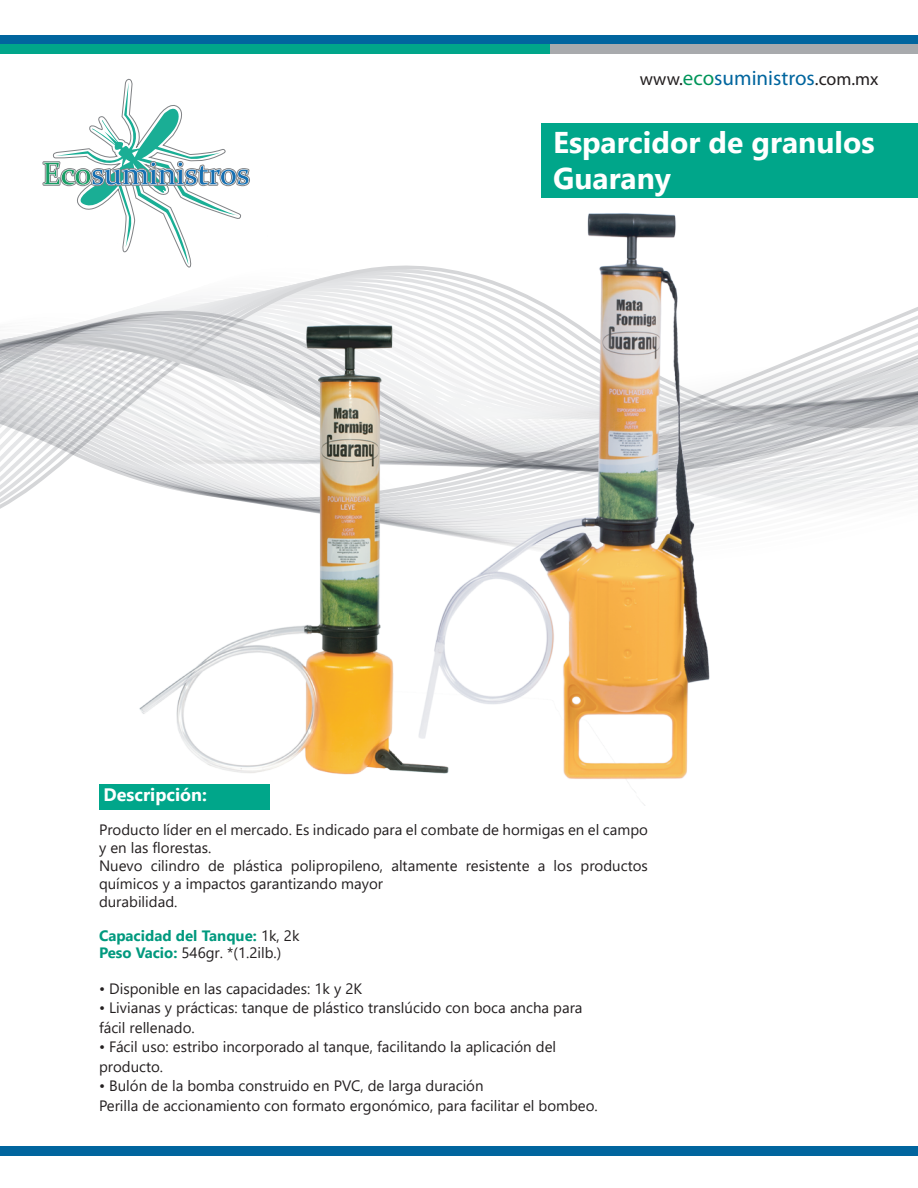
<style>
.page{position:relative;width:918px;height:1188px;background:#fff}
.page>*{position:absolute;margin:0;border:0;box-sizing:border-box;transform-origin:0 0}
.t1{font:700 30px/36px "Segoe UI";color:#fff}
.t2{font:18px "Myriad Pro";color:#231f20}
.t3{font:700 18px "Segoe UI";color:#fff}
.t4{font:15px/18px "Segoe UI";color:#231f20}
.t5{font:700 15px/16.5px "Segoe UI";color:#00997e}
.s1{font-size:21px;color:#00955a}
.s2{font-size:21px;color:#01659e}
.s3{font-weight:400;color:#231f20}
</style>
<div class="page">
<svg style="left:1px;top:307px;width:916px;height:195px"></svg>
<svg style="left:42px;top:78px;width:208px;height:175px"></svg>
<div style="left:0;top:35px;width:918px;height:9px;background:#01659e"></div>
<div style="left:0;top:1146px;width:918px;height:9px;background:#01659e"></div>
<div style="left:0;top:44px;width:550px;height:9px;background:#00a68a"></div>
<div style="left:550px;top:44px;width:367px;height:9px;background:#a8aaad"></div>
<div style="left:541px;top:123px;width:377px;height:75px;background:#00a68a"></div>
<div style="left:99px;top:784px;width:171px;height:25px;background:#00a68a"></div>
<img style="left:131px;top:171px;width:635px;height:634px">
<p class="t2" style="left:640px;top:69px;width:240px">www.<span class="s1">eco</span><span class="s2">suministros</span>.com.mx</p>
<p class="t3" style="left:104px;top:778px;width:105px">Descripción:</p>
<h1 class="t1" style="left:553px;top:122px;width:323px">Esparcidor de granulos<br>Guarany</h1>
<p class="t4" style="left:99px;top:819px;width:550px">Producto líder en el mercado. Es indicado para el combate de hormigas en el campo y en las florestas.<br>Nuevo cilindro de plástica polipropileno, altamente resistente a los productos químicos y a impactos garantizando mayor<br>durabilidad.</p>
<p class="t5" style="left:99px;top:926px;width:202px">Capacidad del Tanque: <span class="s3">1k, 2k<br></span>Peso Vacio: <span class="s3">546gr. *(1.2ilb.)</span></p>
<p class="t4" style="left:99px;top:978px;width:265px">• Disponible en las capacidades: 1k y 2K</p>
<p class="t4" style="left:99px;top:997px;width:485px;line-height:19.5px">• Livianas y prácticas: tanque de plástico translúcido con boca ancha para fácil rellenado.</p>
<p class="t4" style="left:99px;top:1036px;width:459px;line-height:19.5px">• Fácil uso: estribo incorporado al tanque, facilitando la aplicación del producto.</p>
<p class="t4" style="left:99px;top:1075px;width:500px;line-height:19.5px">• Bulón de la bomba construido en PVC, de larga duración<br>Perilla de accionamiento con formato ergonómico, para facilitar el bombeo.</p>
</div>
